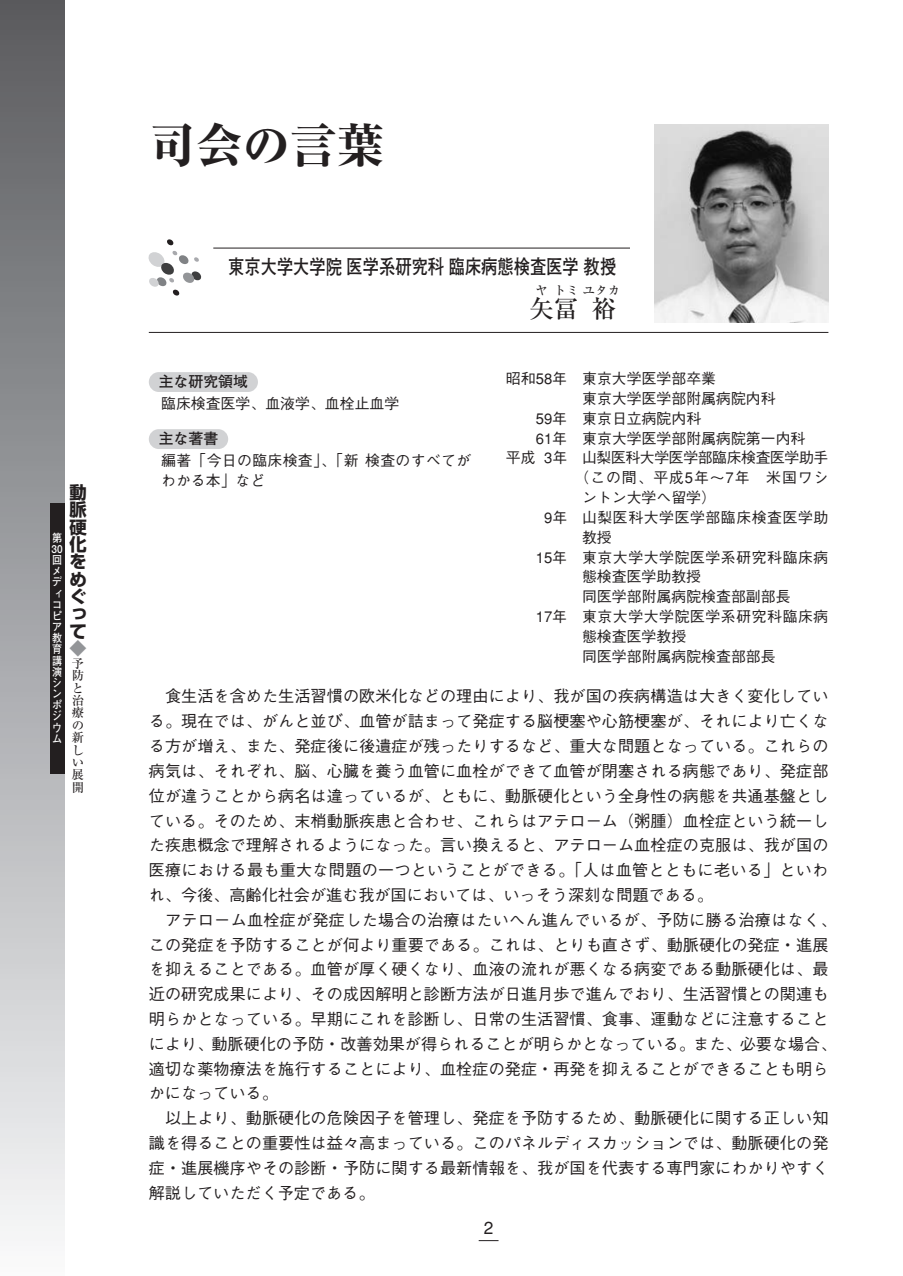
<style>
.page{position:relative;width:903px;height:1276px;background:#fff}
.page>*{position:absolute;margin:0;border:0;box-sizing:border-box;transform-origin:0 0}
.t1{font:800 47.07px "Ryumin";color:#231f20}
.t2{font:500 24.85px "Ryumin";color:#231f20}
.t3{font:700 19.78px "Futo Go B101";color:#231f20;scale:.82 1}
.t4{font:700 17.32px/17.3px "Shin Go";color:#231f20;text-align:justify}
.t5{font:500 17.32px "Gothic BBB";color:#231f20}
.t6{font:700 17.32px "Shin Go";color:#939598}
.t7{font:500 16.1px/24.8px "Gothic BBB";letter-spacing:.005em;color:#231f20;text-align:justify}
.t8{font:500 14.88px "Gothic BBB";color:#231f20}
.t9{font:500 14.88px "Gothic BBB";letter-spacing:.035em;color:#231f20}
.t10{font:500 14.88px/19.8px "Gothic BBB";letter-spacing:.02em;color:#231f20}
.t11{font:500 14.88px "Gothic BBB";letter-spacing:-.03em;color:#231f20}
.t12{font:500 14.88px "Gothic BBB";letter-spacing:.06em;color:#231f20}
.t13{font:700 14.88px "Futo Go B101";color:#231f20}
.t14{font:500 12.42px/12.4px "Ryumin";color:#231f20;text-align:justify}
.t15{font:700 11.2px/11.2px "Futo Go B101";color:#fff;text-align:justify;scale:.9 1}
</style>
<div class="page">
<svg style="left:479px;top:1240px;width:20px;height:1px"></svg>
<div style="left:0;top:0;width:64px;height:1276px;background:linear-gradient(to bottom,#595a5e,#f7f8fa)"></div>
<div style="left:50px;top:504px;width:14px;height:270px;background:#231f20"></div>
<svg style="left:149px;top:239px;width:53px;height:57px"></svg>
<img style="left:655px;top:124px;width:173px;height:198px">
<hr style="left:213px;top:248px;width:417px;height:1px;background:#231f20">
<hr style="left:149px;top:332px;width:679px;height:1px;background:#231f20">
<div style="left:149px;top:372px;width:109px;height:20px;background:#d1d2d4;border-radius:10px"></div>
<div style="left:149px;top:429px;width:79px;height:20px;background:#d1d2d4;border-radius:10px"></div>
<p class="t4" style="left:69px;top:486px;width:19px">動脈硬化をめぐって</p>
<p class="t6" style="left:69px;top:642px;width:19px">◆</p>
<p class="t14" style="left:72px;top:659px;width:14px">予防と治療の新しい展開</p>
<p class="t15" style="left:51px;top:533px;width:14px">第30回メディコピア教育講演シンポジウム</p>
<h1 class="t1" style="left:149px;top:129px;width:237px">司会の言葉</h1>
<p class="t3" style="left:228px;top:259px;width:474px">東京大学大学院医学系研究科臨床病態検査医学教授</p>
<p class="t13" style="left:159px;top:375px;width:91px">主な研究領域</p>
<p class="t8" style="left:161px;top:398px;width:240px">臨床検査医学、血液学、血栓止血学</p>
<p class="t13" style="left:159px;top:432px;width:61px">主な著書</p>
<p class="t10" style="left:161px;top:452px;width:312px">編著「今日の臨床検査」、「新検査のすべてがわかる本」など</p>
<p class="t14" style="left:535px;top:286px;width:14px">ヤ</p>
<p class="t14" style="left:554px;top:286px;width:68px">トミユタカ</p>
<h2 class="t2" style="left:591px;top:300px;width:26px">裕</h2>
<h2 class="t2" style="left:529px;top:300px;width:51px">矢冨</h2>
<p class="t8" style="left:506px;top:373px;width:212px">昭和58年 東京大学医学部卒業</p>
<p class="t8" style="left:582px;top:393px;width:195px">東京大学医学部附属病院内科</p>
<p class="t8" style="left:536px;top:412px;width:167px">59年 東京日立病院内科</p>
<p class="t8" style="left:536px;top:432px;width:271px">61年 東京大学医学部附属病院第一内科</p>
<p class="t11" style="left:506px;top:452px;width:324px">平成 3年 山梨医科大学医学部臨床検査医学助手</p>
<p class="t12" style="left:575px;top:472px;width:255px">（この間、平成5年～7年　米国ワシ</p>
<p class="t8" style="left:582px;top:492px;width:135px">ントン大学へ留学）</p>
<p class="t9" style="left:544px;top:512px;width:286px">9年 山梨医科大学医学部臨床検査医学助</p>
<p class="t8" style="left:582px;top:531px;width:31px">教授</p>
<p class="t9" style="left:536px;top:551px;width:294px">15年 東京大学大学院医学系研究科臨床病</p>
<p class="t8" style="left:582px;top:571px;width:121px">態検査医学助教授</p>
<p class="t8" style="left:582px;top:591px;width:210px">同医学部附属病院検査部副部長</p>
<p class="t9" style="left:536px;top:611px;width:294px">17年 東京大学大学院医学系研究科臨床病</p>
<p class="t8" style="left:582px;top:631px;width:106px">態検査医学教授</p>
<p class="t8" style="left:582px;top:651px;width:195px">同医学部附属病院検査部部長</p>
<p class="t7" style="left:149px;top:686px;width:681px;text-indent:16px">食生活を含めた生活習慣の欧米化などの理由により、我が国の疾病構造は大きく変化している。現在では、がんと並び、血管が詰まって発症する脳梗塞や心筋梗塞が、それにより亡くなる方が増え、また、発症後に後遺症が残ったりするなど、重大な問題となっている。これらの病気は、それぞれ、脳、心臓を養う血管に血栓ができて血管が閉塞される病態であり、発症部位が違うことから病名は違っているが、ともに、動脈硬化という全身性の病態を共通基盤としている。そのため、末梢動脈疾患と合わせ、これらはアテローム（粥腫）血栓症という統一した疾患概念で理解されるようになった。言い換えると、アテローム血栓症の克服は、我が国の医療における最も重大な問題の一つということができる。「人は血管とともに老いる」といわれ、今後、高齢化社会が進む我が国においては、いっそう深刻な問題である。</p>
<p class="t7" style="left:149px;top:909px;width:689px;text-align:left;text-indent:16px">アテローム血栓症が発症した場合の治療はたいへん進んでいるが、予防に勝る治療はなく、この発症を予防することが何より重要である。これは、とりも直さず、動脈硬化の発症・進展を抑えることである。血管が厚く硬くなり、血液の流れが悪くなる病変である動脈硬化は、最近の研究成果により、その成因解明と診断方法が日進月歩で進んでおり、生活習慣との関連も明らかとなっている。早期にこれを診断し、日常の生活習慣、食事、運動などに注意することにより、動脈硬化の予防・改善効果が得られることが明らかとなっている。また、必要な場合、適切な薬物療法を施行することにより、血栓症の発症・再発を抑えることができることも明らかになっている。</p>
<p class="t7" style="left:149px;top:1108px;width:681px;text-indent:16px">以上より、動脈硬化の危険因子を管理し、発症を予防するため、動脈硬化に関する正しい知識を得ることの重要性は益々高まっている。このパネルディスカッションでは、動脈硬化の発症・進展機序やその診断・予防に関する最新情報を、我が国を代表する専門家にわかりやすく解説していただく予定である。</p>
<p class="t5" style="left:484px;top:1221px;width:11px">2</p>
</div>
